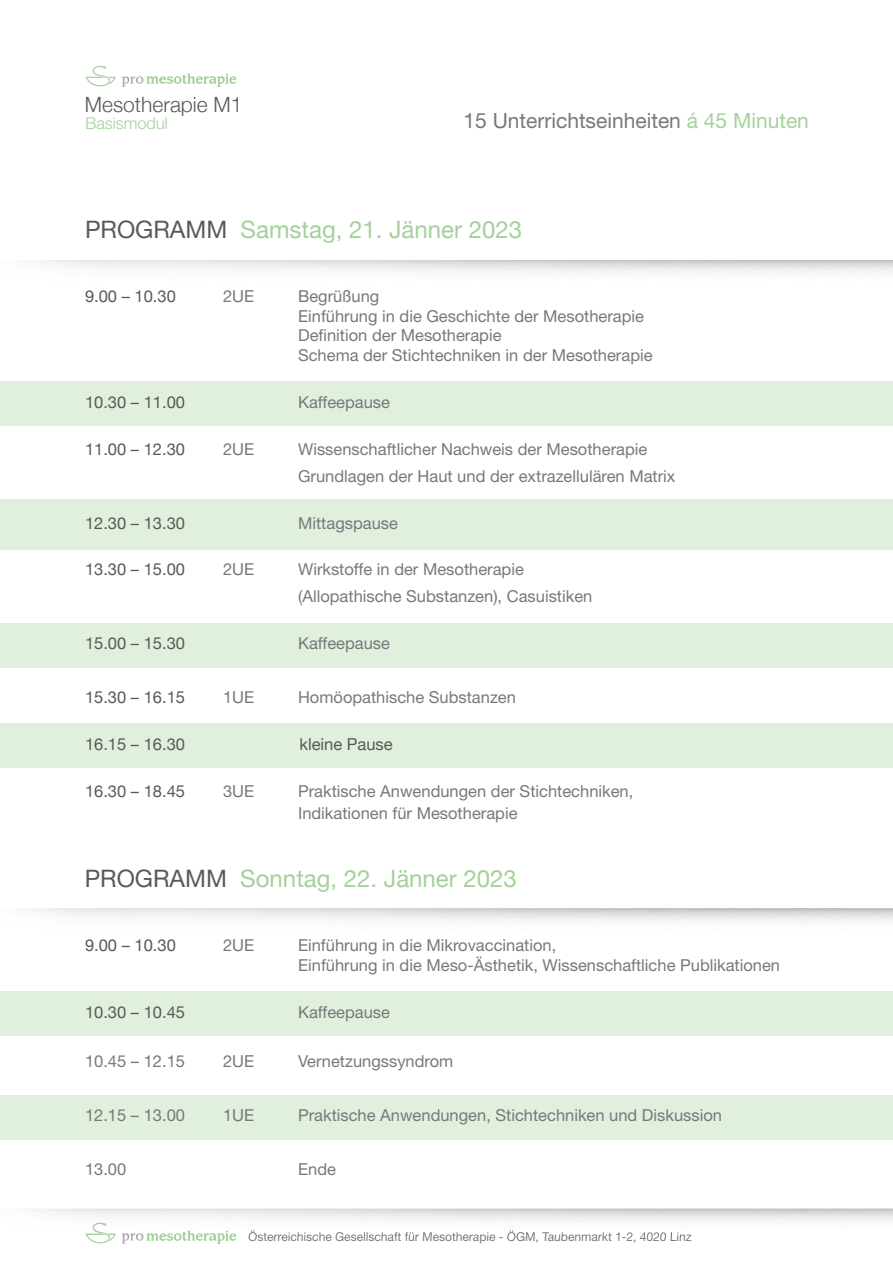
<style>
.page{position:relative;width:893px;height:1263px;background:#fff}
.page>*{position:absolute;margin:0;border:0;box-sizing:border-box;transform-origin:0 0}
.t1{font:24px "Helvetica Neue";color:#a4d19b}
.t2{font:21px "Helvetica Neue";color:#76787b}
.t3{font:300 21px "Helvetica Neue";color:#595959}
.t4{font:16.5px/19.8px "Helvetica Neue";color:#76787b}
.t5{font:16.5px "Helvetica Neue";color:#595959}
.t6{font:300 16.5px "Helvetica Neue";color:#a2d29a}
.t7{font:12px "Helvetica Neue";color:#76787b}
.s1{color:#a2d29a}
.s2{color:#595959}
</style>
<div class="page">
<div style="left:0;top:499px;width:893px;height:51px;background:#e1efdd"></div>
<div style="left:0;top:381px;width:893px;height:45px;background:#e1efdd"></div>
<div style="left:0;top:623px;width:893px;height:45px;background:#e1efdd"></div>
<div style="left:0;top:723px;width:893px;height:44px;background:#e1efdd"></div>
<div style="left:0;top:990px;width:893px;height:45px;background:#e1efdd"></div>
<div style="left:0;top:1095px;width:893px;height:45px;background:#e1efdd"></div>
<svg style="left:122px;top:74px;width:114px;height:13px"></svg>
<svg style="left:85px;top:66px;width:31px;height:20px"></svg>
<svg style="left:122px;top:1230px;width:114px;height:14px"></svg>
<svg style="left:86px;top:1222px;width:30px;height:21px"></svg>
<img style="left:85px;top:1223px;width:25px;height:13px">
<img style="left:249px;top:1230px;width:442px;height:6px">
<p class="t3" style="left:85px;top:91px;width:159px">Mesotherapie M1</p>
<p class="t6" style="left:85px;top:113px;width:84px">Basismodul</p>
<p class="t2" style="left:463px;top:108px;width:347px">15 Unterrichtseinheiten <span class="s1">á 45 Minuten</span></p>
<h1 class="t1" style="left:85px;top:215px;width:439px"><span class="s2">PROGRAMM</span> Samstag, 21. Jänner 2023</h1>
<p class="t5" style="left:85px;top:286px;width:92px">9.00 – 10.30</p>
<p class="t5" style="left:85px;top:392px;width:101px">10.30 – 11.00</p>
<p class="t5" style="left:85px;top:439px;width:101px">11.00 – 12.30</p>
<p class="t5" style="left:85px;top:513px;width:101px">12.30 – 13.30</p>
<p class="t5" style="left:85px;top:560px;width:101px">13.30 – 15.00</p>
<p class="t5" style="left:85px;top:633px;width:101px">15.00 – 15.30</p>
<p class="t5" style="left:85px;top:687px;width:101px">15.30 – 16.15</p>
<p class="t5" style="left:85px;top:734px;width:101px">16.15 – 16.30</p>
<p class="t5" style="left:85px;top:781px;width:101px">16.30 – 18.45</p>
<p class="t4" style="left:223px;top:286px;width:33px">2UE</p>
<p class="t4" style="left:298px;top:286px;width:356px">Begrüßung<br>Einführung in die Geschichte der Mesotherapie Definition der Mesotherapie<br>Schema der Stichtechniken in der Mesotherapie</p>
<p class="t4" style="left:298px;top:392px;width:93px">Kaffeepause</p>
<p class="t4" style="left:223px;top:439px;width:33px">2UE</p>
<p class="t4" style="left:298px;top:435px;width:379px;line-height:27px">Wissenschaftlicher Nachweis der Mesotherapie<br>Grundlagen der Haut und der extrazellulären Matrix</p>
<p class="t4" style="left:298px;top:512px;width:101px">Mittagspause</p>
<p class="t4" style="left:223px;top:559px;width:33px">2UE</p>
<p class="t4" style="left:298px;top:556px;width:296px;line-height:27px">Wirkstoffe in der Mesotherapie (Allopathische Substanzen), Casuistiken</p>
<p class="t4" style="left:298px;top:633px;width:93px">Kaffeepause</p>
<p class="t4" style="left:223px;top:687px;width:33px">1UE</p>
<p class="t4" style="left:298px;top:687px;width:219px">Homöopathische Substanzen</p>
<p class="t5" style="left:300px;top:734px;width:95px">kleine Pause</p>
<p class="t4" style="left:223px;top:781px;width:33px">3UE</p>
<p class="t4" style="left:298px;top:779px;width:337px;line-height:22.5px">Praktische Anwendungen der Stichtechniken,<br>Indikationen für Mesotherapie</p>
<h1 class="t1" style="left:85px;top:864px;width:434px"><span class="s2">PROGRAMM</span> Sonntag, 22. Jänner 2023</h1>
<p class="t5" style="left:85px;top:935px;width:92px">9.00 – 10.30</p>
<p class="t5" style="left:85px;top:1002px;width:101px">10.30 – 10.45</p>
<p class="t4" style="left:223px;top:935px;width:33px">2UE</p>
<p class="t4" style="left:298px;top:935px;width:483px">Einführung in die Mikrovaccination,<br>Einführung in die Meso-Ästhetik, Wissenschaftliche Publikationen</p>
<p class="t4" style="left:298px;top:1002px;width:93px">Kaffeepause</p>
<p class="t4" style="left:85px;top:1051px;width:101px">10.45 – 12.15</p>
<p class="t4" style="left:223px;top:1051px;width:33px">2UE</p>
<p class="t4" style="left:298px;top:1051px;width:157px">Vernetzungssyndrom</p>
<p class="t4" style="left:85px;top:1105px;width:101px">12.15 – 13.00</p>
<p class="t4" style="left:223px;top:1105px;width:33px">1UE</p>
<p class="t4" style="left:298px;top:1105px;width:425px">Praktische Anwendungen, Stichtechniken und Diskussion</p>
<p class="t4" style="left:85px;top:1159px;width:43px">13.00</p>
<p class="t4" style="left:298px;top:1159px;width:39px">Ende</p>
<p class="t7" style="left:248px;top:1229px;width:445px">Österreichische Gesellschaft für Mesotherapie - ÖGM, Taubenmarkt 1-2, 4020 Linz</p>
</div>
